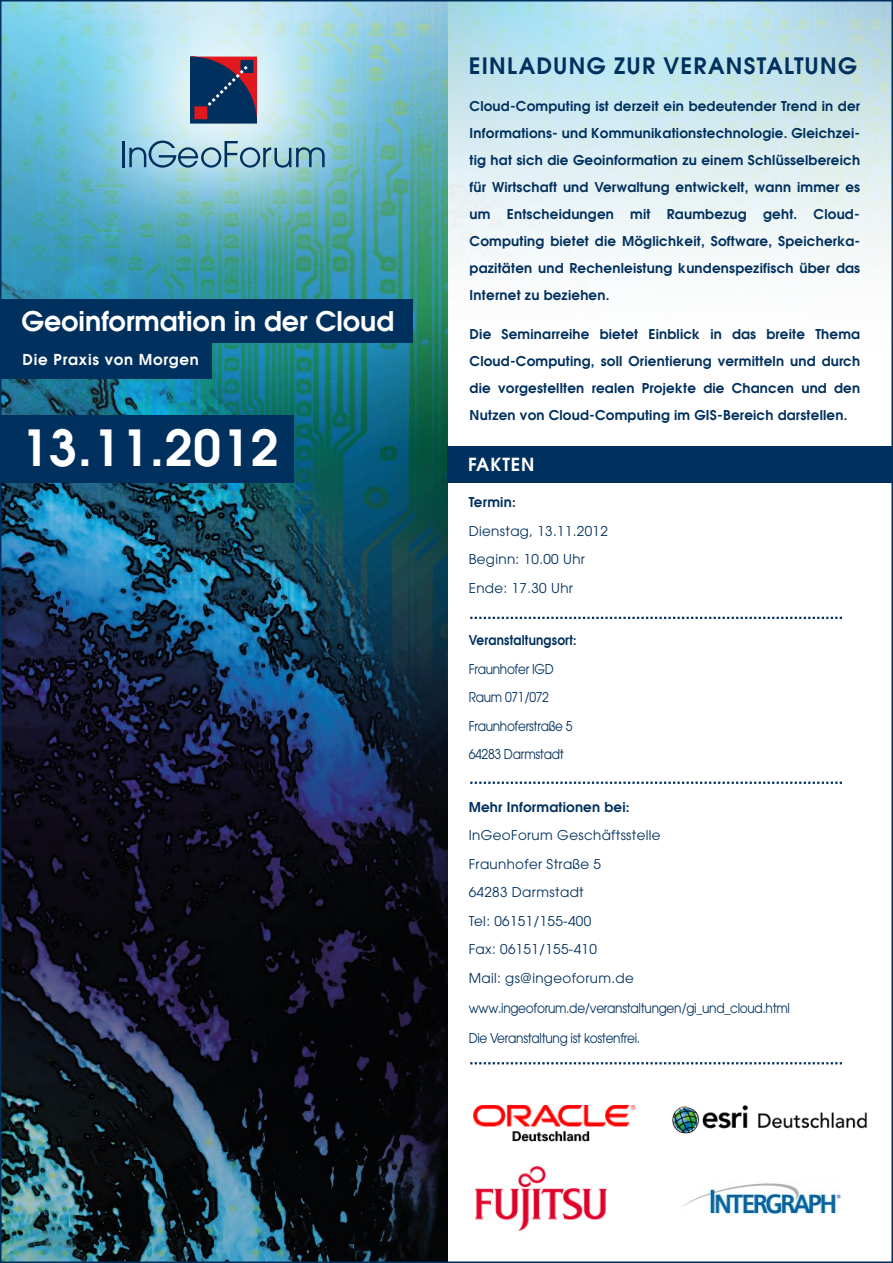
<style>
.page{position:relative;width:893px;height:1263px;background:#fff}
.page>*{position:absolute;margin:0;border:0;box-sizing:border-box;transform-origin:0 0}
.t1{font:600 49.5px "Avant Garde";letter-spacing:.02em;color:#fff}
.t2{font:600 27px "Avant Garde";color:#fff}
.t3{font:600 22.5px "Avant Garde";letter-spacing:.055em;color:#00305d}
.t4{font:600 18px "Avant Garde";letter-spacing:.05em;color:#fff}
.t5{font:600 15px "Avant Garde";letter-spacing:.05em;color:#fff}
.t6{font:600 13.5px/27px "Avant Garde";letter-spacing:.015em;color:#00305d;text-align:justify}
.t7{font:13.5px/28.5px "Avant Garde CE";letter-spacing:.015em;color:#00305d}
.t8{font:13.5px/28.5px "Avant Garde CE";letter-spacing:-.025em;color:#00305d;scale:.9 1}
.t9{font:600 13.5px "Avant Garde";letter-spacing:.015em;color:#00305d;scale:.9 1}
</style>
<div class="page">
<img style="left:0;top:0;width:893px;height:1263px">
<h2 class="t2" style="left:21px;top:303px;width:374px">Geoinformation in der Cloud</h2>
<p class="t5" style="left:23px;top:349px;width:178px">Die Praxis von Morgen</p>
<h1 class="t1" style="left:21px;top:415px;width:259px">13.11.2012</h1>
<h3 class="t3" style="left:469px;top:51px;width:390px">EINLADUNG ZUR VERANSTALTUNG</h3>
<p class="t6" style="left:470px;top:92px;width:392px">Cloud-Computing ist derzeit ein bedeutender Trend in der Informations- und Kommunikationstechnologie. Gleichzei&shy;tig hat sich die Geoinformation zu einem Schlüsselbereich für Wirtschaft und Verwaltung entwickelt, wann immer es um Entscheidungen mit Raumbezug geht. Cloud-Computing bietet die Möglichkeit, Software, Speicherka&shy;pazitäten und Rechenleistung kundenspezifisch über das Internet zu beziehen.</p>
<p class="t6" style="left:470px;top:320px;width:392px">Die Seminarreihe bietet Einblick in das breite Thema Cloud-Computing, soll Orientierung vermitteln und durch die vorgestellten realen Projekte die Chancen und den Nutzen von Cloud-Computing im GIS-Bereich darstellen.</p>
<h3 class="t4" style="left:468px;top:453px;width:68px">FAKTEN</h3>
<p class="t6" style="left:469px;top:488px;width:49px">Termin:</p>
<p class="t7" style="left:469px;top:516px;width:141px">Dienstag, 13.11.2012<br>Beginn: 10.00 Uhr<br>Ende: 17.30 Uhr</p>
<p class="t9" style="left:469px;top:631px;width:121px">Veranstaltungsort:</p>
<p class="t8" style="left:469px;top:654px;width:117px">Fraunhofer IGD<br>Raum 071/072<br>Fraunhoferstraße 5<br>64283 Darmstadt</p>
<p class="t6" style="left:469px;top:793px;width:162px">Mehr Informationen bei:</p>
<p class="t7" style="left:469px;top:821px;width:193px">InGeoForum Geschäftsstelle<br>Fraunhofer Straße 5<br>64283 Darmstadt<br>Tel: 06151/155-400<br>Fax: 06151/155-410<br>Mail: gs@ingeoforum.de</p>
<p class="t8" style="left:469px;top:993px;width:358px">www.ingeoforum.de/veranstaltungen/gi_und_cloud.html</p>
<p class="t8" style="left:469px;top:1023px;width:192px">Die Veranstaltung ist kostenfrei.</p>
</div>
